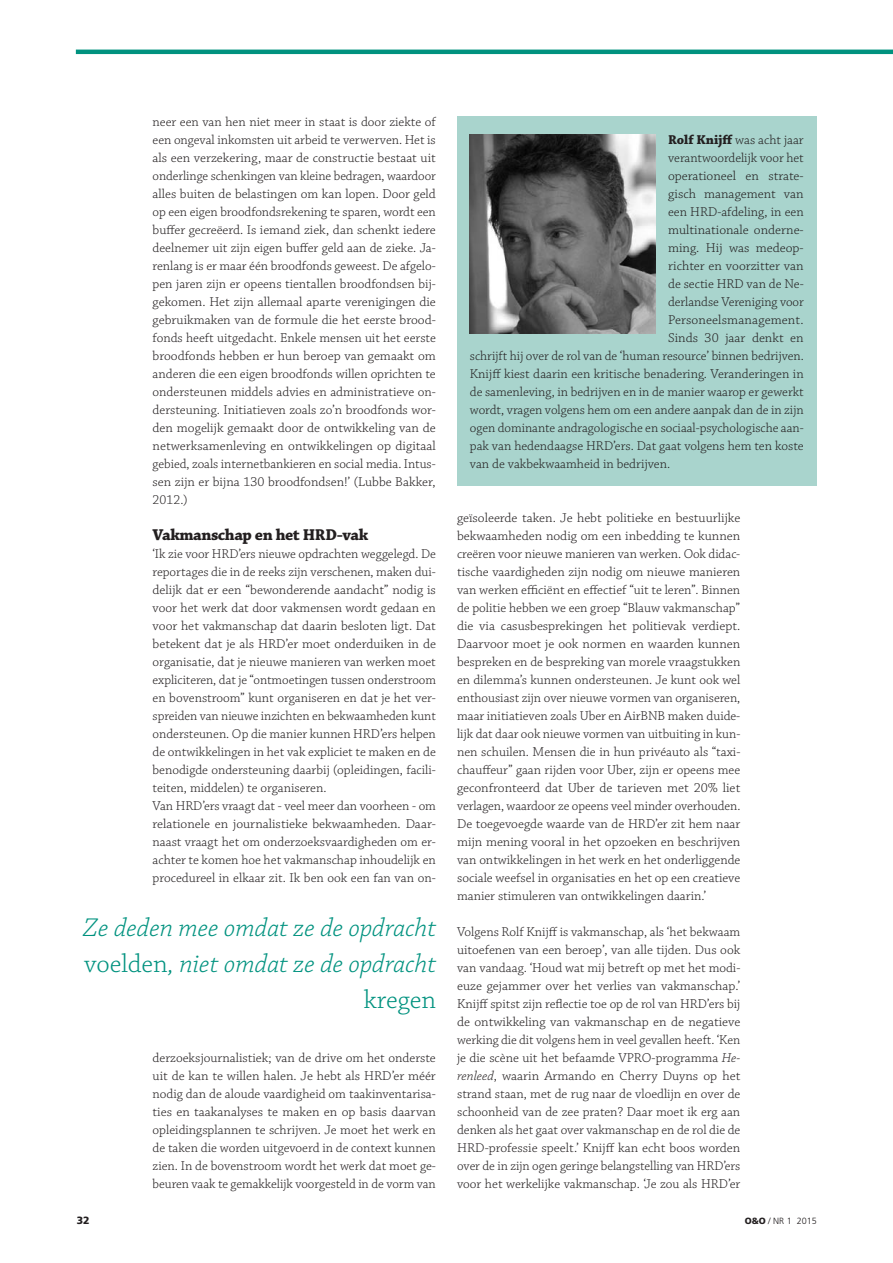
<style>
.page{position:relative;width:893px;height:1263px;background:#fff}
.page>*{position:absolute;margin:0;border:0;box-sizing:border-box;transform-origin:0 0}
.t1{font:italic 300 27px/36px "Chaparral Pro";color:#00927f;text-align:right}
.t2{font:700 16.5px "Chaparral Pro";letter-spacing:-.025em;color:#231f20}
.t3{font:300 13.5px/18px "Chaparral Pro";color:#231f20;text-align:justify}
.t4{font:900 10.5px "Frutiger LT Std";color:#231f20}
.t5{font:300 9px "Frutiger LT Std";color:#231f20}
.s1{font-style:normal}
.s2{font-weight:700}
.s3{font-style:italic}
.s4{font-weight:900}
</style>
<div class="page">
<hr style="left:76px;top:50px;width:817px;height:4px;background:#00927f">
<div style="left:457px;top:116px;width:359px;height:370px;background:#a9d4cd"></div>
<img style="left:470px;top:134px;width:185px;height:200px">
<p class="t3" style="left:153px;top:114px;width:285px">neer een van hen niet meer in staat is door ziekte of een ongeval inkomsten uit arbeid te verwerven. Het is als een verzekering, maar de constructie bestaat uit onderlinge schenkingen van kleine bedragen, waardoor alles buiten de belastingen om kan lopen. Door geld op een eigen broodfondsrekening te sparen, wordt een buffer gecreëerd. Is iemand ziek, dan schenkt iedere deelnemer uit zijn eigen buffer geld aan de zieke. Ja&shy;renlang is er maar één broodfonds geweest. De afgelo&shy;pen jaren zijn er opeens tientallen broodfondsen bij&shy;gekomen. Het zijn allemaal aparte verenigingen die gebruikmaken van de formule die het eerste brood&shy;fonds heeft uitgedacht. Enkele mensen uit het eerste broodfonds hebben er hun beroep van gemaakt om anderen die een eigen broodfonds willen oprichten te ondersteunen middels advies en administratieve on&shy;dersteuning. Initiatieven zoals zo’n broodfonds wor&shy;den mogelijk gemaakt door de ontwikkeling van de netwerksamenleving en ontwikkelingen op digitaal gebied, zoals internetbankieren en social media. Intus&shy;sen zijn er bijna 130 broodfondsen!’ (Lubbe Bakker, 2012.)</p>
<p class="t2" style="left:153px;top:528px;width:217px">Vakmanschap en het HRD-vak</p>
<p class="t3" style="left:153px;top:546px;width:285px;text-align:left">‘Ik zie voor HRD’ers nieuwe opdrachten weggelegd. De reportages die in de reeks zijn verschenen, maken dui&shy;delijk dat er een “bewonderende aandacht” nodig is voor het werk dat door vakmensen wordt gedaan en voor het vakmanschap dat daarin besloten ligt. Dat betekent dat je als HRD’er moet onderduiken in de organisatie, dat je nieuwe manieren van werken moet expliciteren, dat je “ontmoetingen tussen onderstroom en bovenstroom” kunt organiseren en dat je het ver&shy;spreiden van nieuwe inzichten en bekwaamheden kunt ondersteunen. Op die manier kunnen HRD’ers helpen de ontwikkelingen in het vak expliciet te maken en de benodigde ondersteuning daarbij (opleidingen, facili&shy;teiten, middelen) te organiseren.<br>Van HRD’ers vraagt dat - veel meer dan voorheen - om relationele en journalistieke bekwaamheden. Daar&shy;naast vraagt het om onderzoeksvaardigheden om er&shy;achter te komen hoe het vakmanschap inhoudelijk en procedureel in elkaar zit. Ik ben ook een fan van on-</p>
<h1 class="t1" style="left:83px;top:912px;width:355px">Ze deden mee omdat ze de opdracht <span class="s1">voelden</span>, niet omdat ze de opdracht <span class="s1">kregen</span></h1>
<p class="t3" style="left:153px;top:1050px;width:285px">derzoeksjournalistiek; van de drive om het onderste uit de kan te willen halen. Je hebt als HRD’er méér nodig dan de aloude vaardigheid om taakinventarisa&shy;ties en taakanalyses te maken en op basis daarvan opleidingsplannen te schrijven. Je moet het werk en de taken die worden uitgevoerd in de context kunnen zien. In de bovenstroom wordt het werk dat moet ge&shy;beuren vaak te gemakkelijk voorgesteld in de vorm van</p>
<p class="t3" style="left:668px;top:132px;width:137px"><span class="s2">Rolf Knijff</span> was acht jaar</p>
<p class="t3" style="left:668px;top:150px;width:137px">verantwoordelijk voor het</p>
<p class="t3" style="left:668px;top:168px;width:137px">operationeel en strate-</p>
<p class="t3" style="left:668px;top:186px;width:137px">gisch management van</p>
<p class="t3" style="left:668px;top:204px;width:137px">een HRD-afdeling, in een</p>
<p class="t3" style="left:668px;top:222px;width:137px">multinationale onderne-</p>
<p class="t3" style="left:668px;top:240px;width:137px">ming. Hij was medeop-</p>
<p class="t3" style="left:668px;top:258px;width:137px">richter en voorzitter van</p>
<p class="t3" style="left:668px;top:276px;width:137px">de sectie HRD van de Ne-</p>
<p class="t3" style="left:668px;top:294px;width:137px">derlandse Vereniging voor</p>
<p class="t3" style="left:668px;top:312px;width:137px">Personeelsmanagement.</p>
<p class="t3" style="left:668px;top:330px;width:137px">Sinds 30 jaar denkt en</p>
<p class="t3" style="left:470px;top:348px;width:335px">schrijft hij over de rol van de ‘human resource’ binnen bedrijven.</p>
<p class="t3" style="left:470px;top:366px;width:335px">Knijff kiest daarin een kritische benadering. Veranderingen in</p>
<p class="t3" style="left:470px;top:384px;width:335px">de samenleving, in bedrijven en in de manier waarop er gewerkt</p>
<p class="t3" style="left:470px;top:402px;width:335px">wordt, vragen volgens hem om een andere aanpak dan de in zijn</p>
<p class="t3" style="left:470px;top:420px;width:335px">ogen dominante andragologische en sociaal-psychologische aan-</p>
<p class="t3" style="left:470px;top:438px;width:335px">pak van hedendaagse HRD’ers. Dat gaat volgens hem ten koste</p>
<p class="t3" style="left:470px;top:456px;width:202px">van de vakbekwaamheid in bedrijven.</p>
<p class="t3" style="left:457px;top:510px;width:285px">geïsoleerde taken. Je hebt politieke en bestuurlijke bekwaamheden nodig om een inbedding te kunnen creëren voor nieuwe manieren van werken. Ook didac&shy;tische vaardigheden zijn nodig om nieuwe manieren van werken efficiënt en effectief “uit te leren”. Binnen de politie hebben we een groep “Blauw vakmanschap” die via casusbesprekingen het politievak verdiept.<br>Daarvoor moet je ook normen en waarden kunnen bespreken en de bespreking van morele vraagstukken en dilemma’s kunnen ondersteunen. Je kunt ook wel enthousiast zijn over nieuwe vormen van organiseren, maar initiatieven zoals Uber en AirBNB maken duide&shy;lijk dat daar ook nieuwe vormen van uitbuiting in kun&shy;nen schuilen. Mensen die in hun privéauto als “taxi&shy;chauffeur” gaan rijden voor Uber, zijn er opeens mee geconfronteerd dat Uber de tarieven met 20% liet verlagen, waardoor ze opeens veel minder overhouden.<br>De toegevoegde waarde van de HRD’er zit hem naar mijn mening vooral in het opzoeken en beschrijven van ontwikkelingen in het werk en het onderliggende sociale weefsel in organisaties en het op een creatieve manier stimuleren van ontwikkelingen daarin.’</p>
<p class="t3" style="left:457px;top:924px;width:285px">Volgens Rolf Knijff is vakmanschap, als ‘het bekwaam uitoefenen van een beroep’, van alle tijden. Dus ook van vandaag. ‘Houd wat mij betreft op met het modi&shy;euze gejammer over het verlies van vakmanschap.’ Knijff spitst zijn reflectie toe op de rol van HRD’ers bij de ontwikkeling van vakmanschap en de negatieve werking die dit volgens hem in veel gevallen heeft. ‘Ken je die scène uit het befaamde VPRO-programma <span class="s3">He&shy;renleed</span>, waarin Armando en Cherry Duyns op het strand staan, met de rug naar de vloedlijn en over de schoonheid van de zee praten? Daar moet ik erg aan denken als het gaat over vakmanschap en de rol die de HRD-professie speelt.’ Knijff kan echt boos worden over de in zijn ogen geringe belangstelling van HRD’ers voor het werkelijke vakmanschap. ‘Je zou als HRD’er</p>
<p class="t4" style="left:77px;top:1216px;width:14px">32</p>
<p class="t5" style="left:745px;top:1217px;width:74px"><span class="s4">O&amp;O</span> / NR 1 2015</p>
</div>
